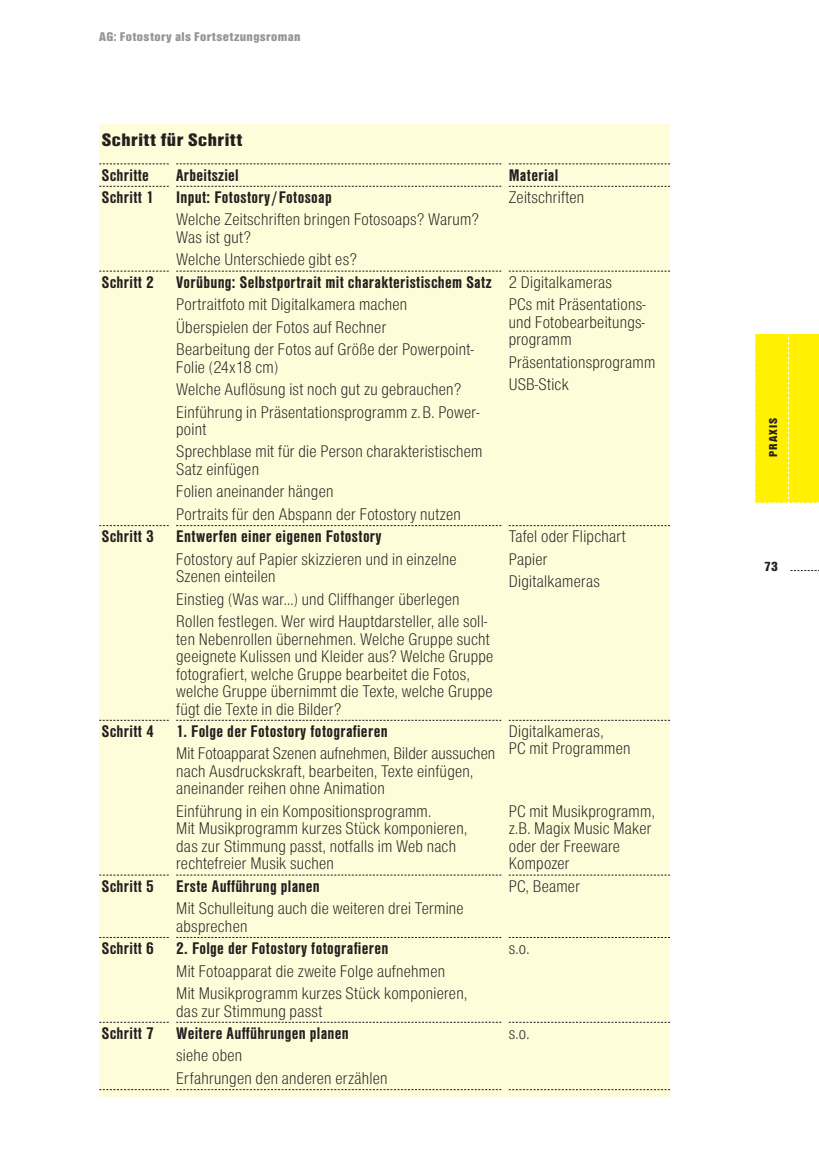
<style>
.page{position:relative;width:819px;height:1161px;background:#fff}
.page>*{position:absolute;margin:0;border:0;box-sizing:border-box;transform-origin:0 0}
.t1{font:900 condensed 18.9px "Sans";letter-spacing:.025em;color:#231f20;scale:1.05 1}
.t2{font:300 condensed 17.5px/22.4px "Sans";letter-spacing:.015em;color:#231f20}
.t3{font:700 condensed 17.5px/22.4px "Sans";letter-spacing:.02em;color:#231f20;scale:1.09 1}
.t4{font:900 condensed 14px "Sans";color:#231f20}
.t5{font:900 condensed 13.12px "Sans";letter-spacing:.025em;color:#939598;scale:1.04 1}
.t6{font:900 condensed 11.9px "Sans";letter-spacing:.085em;color:#231f20;scale:1.05 1}
.s1{font-weight:700}
</style>
<div class="page">
<svg style="left:790px;top:570px;width:29px;height:1px"></svg>
<div style="left:99px;top:124px;width:571px;height:972px;background:#fffcda"></div>
<svg style="left:508px;top:163px;width:162px;height:1px"></svg>
<svg style="left:508px;top:186px;width:162px;height:1px"></svg>
<svg style="left:508px;top:271px;width:162px;height:1px"></svg>
<svg style="left:508px;top:525px;width:162px;height:1px"></svg>
<svg style="left:508px;top:720px;width:162px;height:1px"></svg>
<svg style="left:508px;top:875px;width:162px;height:1px"></svg>
<svg style="left:508px;top:937px;width:162px;height:1px"></svg>
<svg style="left:508px;top:1022px;width:162px;height:1px"></svg>
<svg style="left:508px;top:1089px;width:162px;height:1px"></svg>
<svg style="left:176px;top:163px;width:325px;height:1px"></svg>
<svg style="left:176px;top:186px;width:325px;height:1px"></svg>
<svg style="left:176px;top:271px;width:325px;height:1px"></svg>
<svg style="left:176px;top:525px;width:325px;height:1px"></svg>
<svg style="left:176px;top:720px;width:325px;height:1px"></svg>
<svg style="left:176px;top:875px;width:325px;height:1px"></svg>
<svg style="left:176px;top:937px;width:325px;height:1px"></svg>
<svg style="left:176px;top:1022px;width:325px;height:1px"></svg>
<svg style="left:176px;top:1089px;width:325px;height:1px"></svg>
<svg style="left:99px;top:163px;width:70px;height:1px"></svg>
<svg style="left:99px;top:186px;width:70px;height:1px"></svg>
<svg style="left:99px;top:271px;width:70px;height:1px"></svg>
<svg style="left:99px;top:525px;width:70px;height:1px"></svg>
<svg style="left:99px;top:720px;width:70px;height:1px"></svg>
<svg style="left:99px;top:875px;width:70px;height:1px"></svg>
<svg style="left:99px;top:937px;width:70px;height:1px"></svg>
<svg style="left:99px;top:1022px;width:70px;height:1px"></svg>
<svg style="left:99px;top:1089px;width:70px;height:1px"></svg>
<div style="left:755px;top:334px;width:64px;height:169px;background:#fff101"></div>
<p class="t5" style="left:99px;top:32px;width:195px">AG: Fotostory als Fortsetzungsroman</p>
<p class="t1" style="left:102px;top:134px;width:135px">Schritt für Schritt</p>
<p class="t3" style="left:102px;top:165px;width:49px">Schritte<br>Schritt 1</p>
<p class="t3" style="left:102px;top:272px;width:49px">Schritt 2</p>
<p class="t3" style="left:102px;top:527px;width:49px">Schritt 3</p>
<p class="t3" style="left:102px;top:721px;width:49px">Schritt 4</p>
<p class="t3" style="left:102px;top:876px;width:49px">Schritt 5</p>
<p class="t3" style="left:102px;top:938px;width:49px">Schritt 6</p>
<p class="t3" style="left:102px;top:1023px;width:49px">Schritt 7</p>
<p class="t2" style="left:176px;top:165px;width:304px"><span class="s1">Arbeitsziel<br>Input: Fotostory/Fotosoap<br></span>Welche Zeitschriften bringen Fotosoaps? Warum?</p>
<p class="t2" style="left:176px;top:227px;width:317px">Was ist gut?<br>Welche Unterschiede gibt es?<br><span class="s1">Vorübung: Selbstportrait mit charakteristischem Satz </span>Portraitfoto mit Digitalkamera machen<br>Überspielen der Fotos auf Rechner<br>Bearbeitung der Fotos auf Größe der Powerpoint-</p>
<p class="t2" style="left:176px;top:357px;width:305px">Folie (24x18 cm)<br>Welche Auflösung ist noch gut zu gebrauchen?<br>Einführung in Präsentationsprogramm z.B. Power-</p>
<p class="t2" style="left:176px;top:419px;width:308px">point<br>Sprechblase mit für die Person charakteristischem</p>
<p class="t2" style="left:176px;top:459px;width:286px">Satz einfügen<br>Folien aneinander hängen<br>Portraits für den Abspann der Fotostory nutzen <span class="s1">Entwerfen einer eigenen Fotostory<br></span>Fotostory auf Papier skizzieren und in einzelne</p>
<p class="t2" style="left:176px;top:567px;width:312px">Szenen einteilen<br>Einstieg (Was war...) und Cliffhanger überlegen<br>Rollen festlegen. Wer wird Hauptdarsteller, alle soll-</p>
<p class="t2" style="left:176px;top:631px;width:318px;line-height:17.5px">ten Nebenrollen übernehmen. Welche Gruppe sucht geeignete Kulissen und Kleider aus? Welche Gruppe fotografiert, welche Gruppe bearbeitet die Fotos, welche Gruppe übernimmt die Texte, welche Gruppe fügt die Texte in die Bilder?</p>
<p class="t2" style="left:176px;top:721px;width:320px"><span class="s1">1. Folge der Fotostory fotografieren<br></span>Mit Fotoapparat Szenen aufnehmen, Bilder aussuchen</p>
<p class="t2" style="left:176px;top:764px;width:298px;line-height:17.5px">nach Ausdruckskraft, bearbeiten, Texte einfügen, aneinander reihen ohne Animation</p>
<p class="t2" style="left:176px;top:804px;width:292px;line-height:17.5px">Einführung in ein Kompositionsprogramm.<br>Mit Musikprogramm kurzes Stück komponieren, das zur Stimmung passt, notfalls im Web nach rechtefreier Musik suchen</p>
<p class="t2" style="left:176px;top:876px;width:289px"><span class="s1">Erste Aufführung planen<br></span>Mit Schulleitung auch die weiteren drei Termine</p>
<p class="t2" style="left:176px;top:916px;width:73px">absprechen</p>
<p class="t2" style="left:176px;top:938px;width:292px"><span class="s1">2. Folge der Fotostory fotografieren<br></span>Mit Fotoapparat die zweite Folge aufnehmen<br>Mit Musikprogramm kurzes Stück komponieren,</p>
<p class="t2" style="left:176px;top:1001px;width:213px">das zur Stimmung passt<br><span class="s1">Weitere Aufführungen planen<br></span>siehe oben<br>Erfahrungen den anderen erzählen</p>
<p class="t2" style="left:508px;top:165px;width:77px"><span class="s1">Material<br></span>Zeitschriften</p>
<p class="t2" style="left:508px;top:272px;width:138px">2 Digitalkameras<br>PCs mit Präsentations-</p>
<p class="t2" style="left:508px;top:315px;width:138px;line-height:17.5px">und Fotobearbeitungs&shy;programm</p>
<p class="t2" style="left:508px;top:352px;width:148px">Präsentationsprogramm<br>USB-Stick</p>
<p class="t2" style="left:508px;top:527px;width:119px">Tafel oder Flipchart<br>Papier<br>Digitalkameras</p>
<p class="t2" style="left:508px;top:724px;width:123px;line-height:17.5px">Digitalkameras,<br>PC mit Programmen</p>
<p class="t2" style="left:508px;top:804px;width:147px;line-height:17.5px">PC mit Musikprogramm, z.B. Magix Music Maker oder der Freeware<br>Kompozer</p>
<p class="t2" style="left:508px;top:876px;width:73px">PC, Beamer</p>
<p class="t2" style="left:508px;top:938px;width:22px">s.o.</p>
<p class="t2" style="left:508px;top:1023px;width:22px">s.o.</p>
<p class="t6" style="left:769px;top:457px;width:39px;rotate:-90deg">PRAXIS</p>
<p class="t4" style="left:764px;top:561px;width:15px">73</p>
</div>
